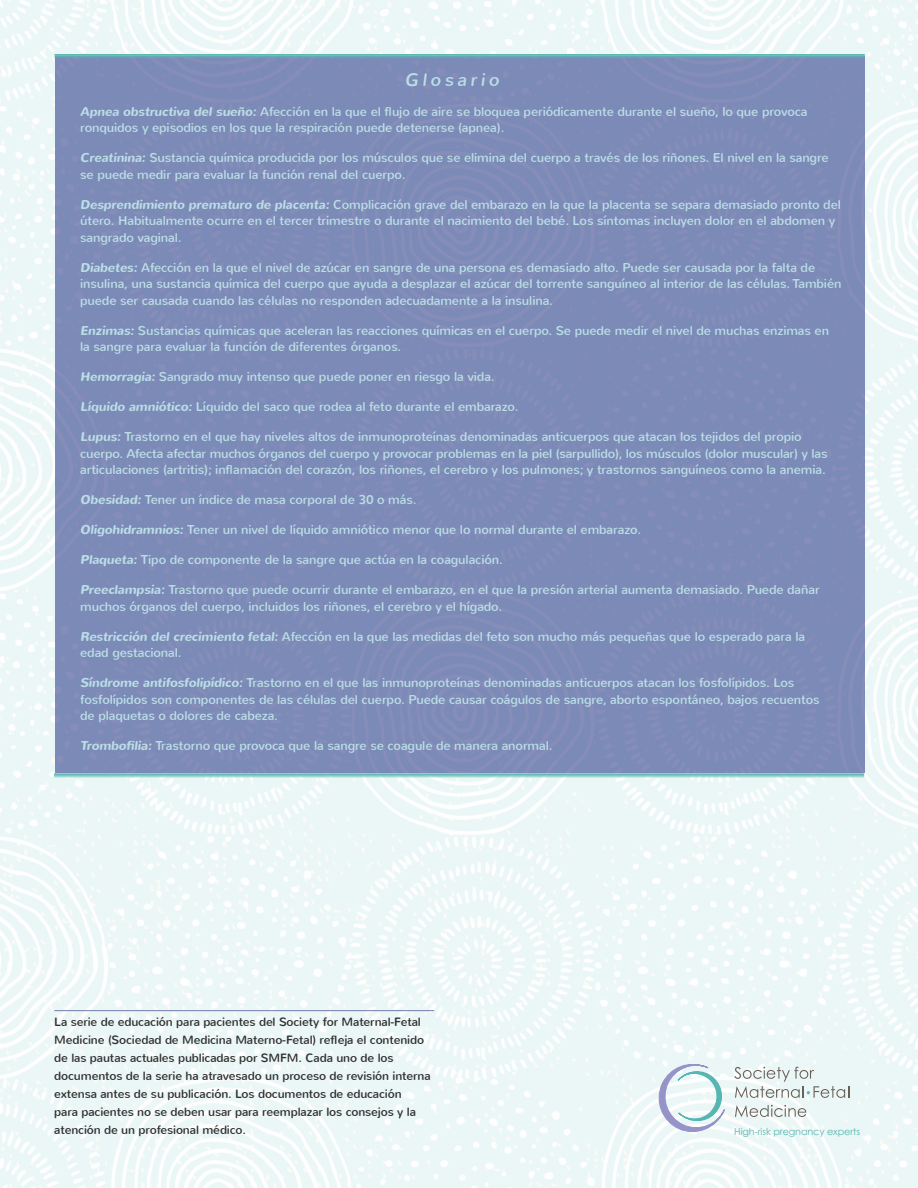
<style>
.page{position:relative;width:918px;height:1188px;background:#fff}
.page>*{position:absolute;margin:0;border:0;box-sizing:border-box;transform-origin:0 0}
.t1{font:18px "Nunito";color:#bbdee6}
.t2{font:12.75px/16.5px "Nunito";letter-spacing:-.01em;color:#bbdee6}
.t3{font:12px/18px "Nunito";letter-spacing:-.01em;color:#313232}
.t4{font:9.6px "Century Gothic";letter-spacing:-.01em;color:#57b6b1}
.s1{font-weight:700}
</style>
<div class="page">
<img style="left:0;top:0;width:918px;height:1188px">
<hr style="left:54px;top:1010px;width:380px;height:1px;background:#737cae">
<div style="left:55px;top:56px;width:810px;height:717px;background:#7b8ab6"></div>
<svg style="left:55px;top:54px;width:810px;height:4px;background:#67afb5"></svg>
<svg style="left:54px;top:773px;width:810px;height:5px;background:#93d0cd"></svg>
<svg style="left:734px;top:1067px;width:115px;height:31px;background:#d9e0de"></svg>
<svg style="left:735px;top:1105px;width:71px;height:12px"></svg>
<svg style="left:659px;top:1064px;width:66px;height:68px"></svg>
<h1 class="t1" style="left:405px;top:68px;width:99px">Glosario</h1>
<p class="t2" style="left:80px;top:103px;width:729px"><span class="s1">Apnea obstructiva del sueño:</span> Afección en la que el flujo de aire se bloquea periódicamente durante el sueño, lo que provoca ronquidos y episodios en los que la respiración puede detenerse (apnea).</p>
<p class="t2" style="left:80px;top:150px;width:750px"><span class="s1">Creatinina:</span> Sustancia química producida por los músculos que se elimina del cuerpo a través de los riñones. El nivel en la sangre se puede medir para evaluar la función renal del cuerpo.</p>
<p class="t2" style="left:80px;top:196px;width:762px"><span class="s1">Desprendimiento prematuro de placenta:</span> Complicación grave del embarazo en la que la placenta se separa demasiado pronto del útero. Habitualmente ocurre en el tercer trimestre o durante el nacimiento del bebé. Los síntomas incluyen dolor en el abdomen y sangrado vaginal.</p>
<p class="t2" style="left:80px;top:259px;width:763px"><span class="s1">Diabetes:</span> Afección en la que el nivel de azúcar en sangre de una persona es demasiado alto. Puede ser causada por la falta de insulina, una sustancia química del cuerpo que ayuda a desplazar el azúcar del torrente sanguíneo al interior de las células. También puede ser causada cuando las células no responden adecuadamente a la insulina.</p>
<p class="t2" style="left:80px;top:322px;width:750px"><span class="s1">Enzimas:</span> Sustancias químicas que aceleran las reacciones químicas en el cuerpo. Se puede medir el nivel de muchas enzimas en la sangre para evaluar la función de diferentes órganos.</p>
<p class="t2" style="left:80px;top:369px;width:416px"><span class="s1">Hemorragia:</span> Sangrado muy intenso que puede poner en riesgo la vida.</p>
<p class="t2" style="left:80px;top:399px;width:440px"><span class="s1">Líquido amniótico:</span> Líquido del saco que rodea al feto durante el embarazo.</p>
<p class="t2" style="left:80px;top:429px;width:749px"><span class="s1">Lupus:</span> Trastorno en el que hay niveles altos de inmunoproteínas denominadas anticuerpos que atacan los tejidos del propio cuerpo. Afecta afectar muchos órganos del cuerpo y provocar problemas en la piel (sarpullido), los músculos (dolor muscular) y las articulaciones (artritis); inflamación del corazón, los riñones, el cerebro y los pulmones; y trastornos sanguíneos como la anemia.</p>
<p class="t2" style="left:80px;top:492px;width:338px"><span class="s1">Obesidad:</span> Tener un índice de masa corporal de 30 o más.</p>
<p class="t2" style="left:80px;top:522px;width:563px"><span class="s1">Oligohidramnios:</span> Tener un nivel de líquido amniótico menor que lo normal durante el embarazo.</p>
<p class="t2" style="left:80px;top:552px;width:424px"><span class="s1">Plaqueta:</span> Tipo de componente de la sangre que actúa en la coagulación.</p>
<p class="t2" style="left:80px;top:582px;width:741px"><span class="s1">Preeclampsia:</span> Trastorno que puede ocurrir durante el embarazo, en el que la presión arterial aumenta demasiado. Puede dañar muchos órganos del cuerpo, incluidos los riñones, el cerebro y el hígado.</p>
<p class="t2" style="left:80px;top:628px;width:726px"><span class="s1">Restricción del crecimiento fetal:</span> Afección en la que las medidas del feto son mucho más pequeñas que lo esperado para la edad gestacional.</p>
<p class="t2" style="left:80px;top:675px;width:741px"><span class="s1">Síndrome antifosfolipídico:</span> Trastorno en el que las inmunoproteínas denominadas anticuerpos atacan los fosfolípidos. Los fosfolípidos son componentes de las células del cuerpo. Puede causar coágulos de sangre, aborto espontáneo, bajos recuentos de plaquetas o dolores de cabeza.</p>
<p class="t2" style="left:80px;top:738px;width:474px"><span class="s1">Trombofilia:</span> Trastorno que provoca que la sangre se coagule de manera anormal.</p>
<p class="t3" style="left:54px;top:1013px;width:378px">La serie de educación para pacientes del Society for Maternal-Fetal Medicine (Sociedad de Medicina Materno-Fetal) refleja el contenido de las pautas actuales publicadas por SMFM. Cada uno de los documentos de la serie ha atravesado un proceso de revisión interna extensa antes de su publicación. Los documentos de educación<br>para pacientes no se deben usar para reemplazar los consejos y la atención de un profesional médico.</p>
<p class="t4" style="left:734px;top:1125px;width:127px">High-risk pregnancy experts</p>
</div>
